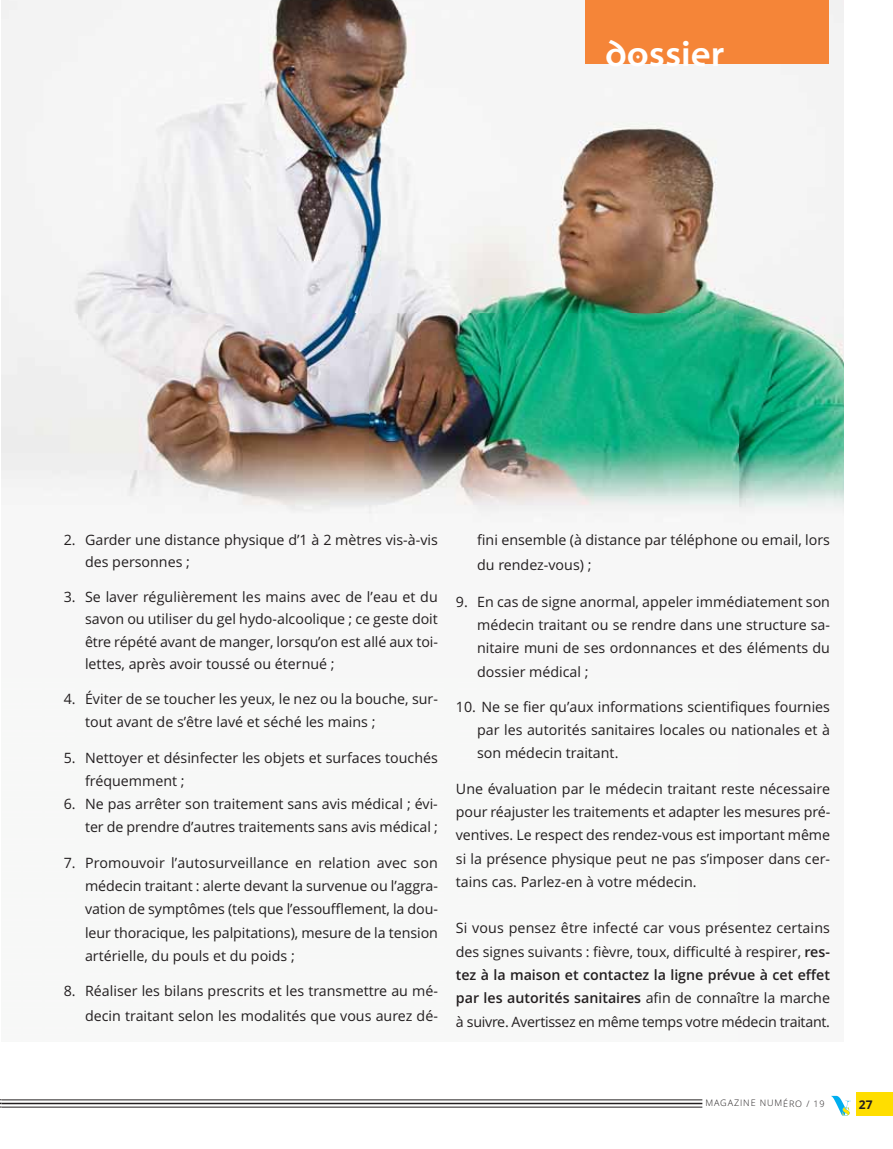
<style>
.page{position:relative;width:893px;height:1149px;background:#fff}
.page>*{position:absolute;margin:0;border:0;box-sizing:border-box;transform-origin:0 0}
.t1{font:700 36px "Santana";color:#fff}
.t2{font:14.25px/23.2px "Open Sans";color:#231f20;text-align:justify}
.t3{font:700 12px "Open Sans";color:#231f20}
.t4{font:300 9px "Open Sans";letter-spacing:.095em;color:#231f20}
.s1{font-weight:600}
</style>
<div class="page">
<img style="left:2px;top:0;width:841px;height:517px">
<svg style="left:831px;top:1095px;width:20px;height:19px"></svg>
<div style="left:857px;top:1091px;width:36px;height:24px;background:#ffde00"></div>
<div style="left:585px;top:0;width:244px;height:64px;background:#f58538"></div>
<hr style="left:2px;top:1099px;width:700px;height:1px;background:#231f20">
<hr style="left:2px;top:1102px;width:700px;height:1px;background:#231f20">
<hr style="left:2px;top:1106px;width:700px;height:1px;background:#231f20">
<h1 class="t1" style="left:605px;top:40px;width:121px">dossier</h1>
<p class="t2" style="left:85px;top:529px;width:354px;line-height:22.5px;text-indent:-21px">2. Garder une distance physique d’1 à 2 mètres vis-à-vis des personnes ;</p>
<p class="t2" style="left:85px;top:586px;width:354px;line-height:22.5px;text-indent:-21px">3. Se laver régulièrement les mains avec de l’eau et du savon ou utiliser du gel hydo-alcoolique ; ce geste doit être répété avant de manger, lorsqu’on est allé aux toi&shy;lettes, après avoir toussé ou éternué ;</p>
<p class="t2" style="left:85px;top:688px;width:354px;text-indent:-21px">4. Éviter de se toucher les yeux, le nez ou la bouche, sur&shy;tout avant de s’être lavé et séché les mains ;</p>
<p class="t2" style="left:85px;top:747px;width:354px;text-indent:-21px">5. Nettoyer et désinfecter les objets et surfaces touchés fréquemment ;</p>
<p class="t2" style="left:64px;top:793px;width:376px;text-align:right">6. Ne pas arrêter son traitement sans avis médical ; évi&shy;ter de prendre d’autres traitements sans avis médical ;</p>
<p class="t2" style="left:85px;top:852px;width:354px;text-indent:-21px">7. Promouvoir l’autosurveillance en relation avec son médecin traitant : alerte devant la survenue ou l’aggra&shy;vation de symptômes (tels que l’essoufflement, la dou&shy;leur thoracique, les palpitations), mesure de la tension artérielle, du pouls et du poids ;</p>
<p class="t2" style="left:64px;top:979px;width:376px;line-height:24.9px;text-align:right">8. Réaliser les bilans prescrits et les transmettre au mé&shy;decin traitant selon les modalités que vous aurez dé-</p>
<p class="t2" style="left:477px;top:528px;width:354px;line-height:24.9px">fini ensemble (à distance par téléphone ou email, lors du rendez-vous) ;</p>
<p class="t2" style="left:477px;top:591px;width:354px;text-indent:-21px">9. En cas de signe anormal, appeler immédiatement son médecin traitant ou se rendre dans une structure sa&shy;nitaire muni de ses ordonnances et des éléments du dossier médical ;</p>
<p class="t2" style="left:477px;top:696px;width:354px;text-indent:-21px">10. Ne se fier qu’aux informations scientifiques fournies par les autorités sanitaires locales ou nationales et à son médecin traitant.</p>
<p class="t2" style="left:456px;top:778px;width:376px">Une évaluation par le médecin traitant reste nécessaire pour réajuster les traitements et adapter les mesures pré&shy;ventives. Le respect des rendez-vous est important même si la présence physique peut ne pas s’imposer dans cer&shy;tains cas. Parlez-en à votre médecin.</p>
<p class="t2" style="left:456px;top:917px;width:376px">Si vous pensez être infecté car vous présentez certains des signes suivants : fièvre, toux, difficulté à respirer, <span class="s1">res&shy;tez à la maison et contactez la ligne prévue à cet effet par les autorités sanitaires</span> afin de connaître la marche à suivre. Avertissez en même temps votre médecin traitant.</p>
<p class="t4" style="left:705px;top:1099px;width:121px">MAGAZINE NUMÉRO / 19</p>
<p class="t3" style="left:859px;top:1099px;width:15px">27</p>
</div>
